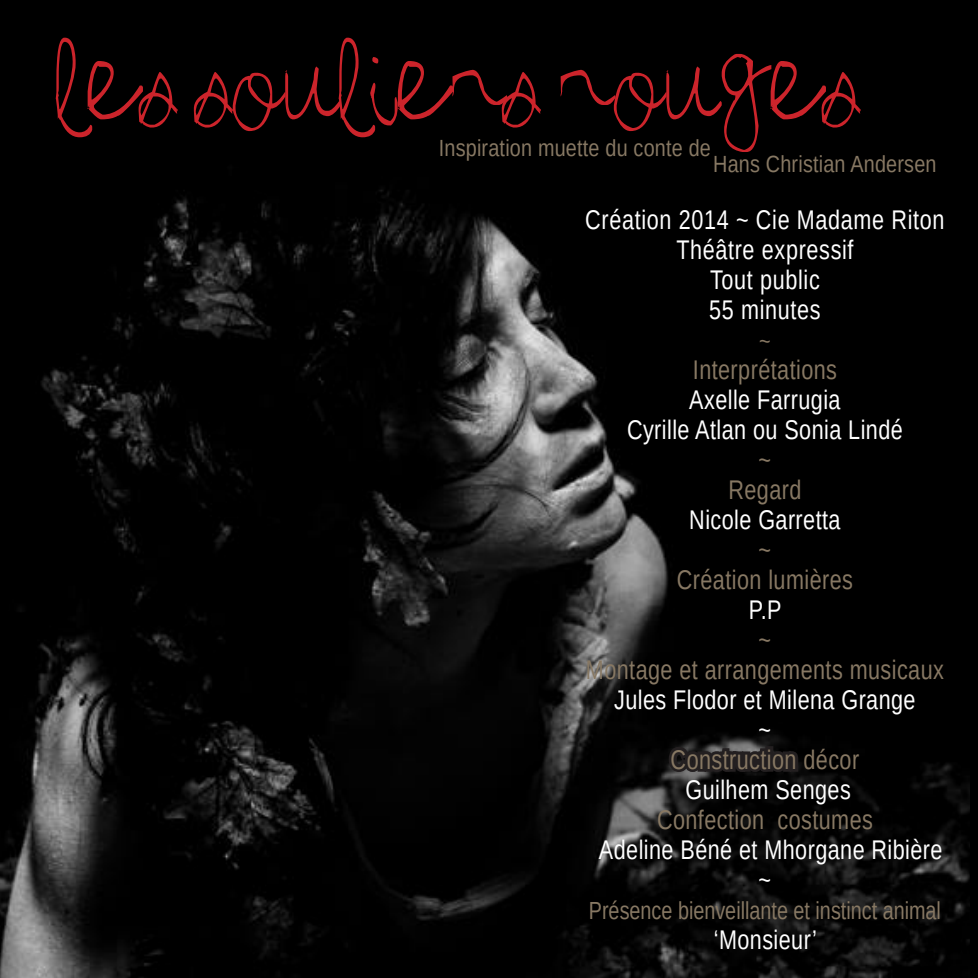
<style>
.page{position:relative;width:978px;height:978px;background:#fff}
.page>*{position:absolute;margin:0;border:0;box-sizing:border-box;transform-origin:0 0}
.t1{font:111.6px "All Hail Julia";letter-spacing:.02em;color:#cc242b;scale:.68 1}
.t2{font:27px "Arimo";letter-spacing:.02em;color:#fff;scale:.8 1}
.t3{font:27px "Arimo";letter-spacing:.02em;color:#877863;scale:.8 1}
.t4{font:24.6px "Arimo";color:#877863;scale:.8 1}
.t5{font:23.4px "Arimo";letter-spacing:.01em;color:#877863;scale:.85 1}
</style>
<div class="page">
<img style="left:0;top:0;width:971px;height:978px">
<div style="left:971px;top:0;width:7px;height:978px;background:#000"></div>
<svg style="left:664px;top:738px;width:137px;height:69px;background:#191818"></svg>
<p class="t1" style="left:58px;top:38px;width:1179px">Les Souliers Rouges</p>
<p class="t5" style="left:439px;top:133px;width:322px">Inspiration muette du conte de</p>
<p class="t5" style="left:713px;top:149px;width:264px">Hans Christian Andersen</p>
<p class="t2" style="left:585px;top:202px;width:451px">Création 2014 ~ Cie Madame Riton</p>
<p class="t2" style="left:676px;top:232px;width:223px">Théâtre expressif</p>
<p class="t2" style="left:710px;top:262px;width:139px">Tout public</p>
<p class="t2" style="left:709px;top:292px;width:141px">55 minutes</p>
<p class="t5" style="left:759px;top:326px;width:15px">~</p>
<p class="t3" style="left:693px;top:352px;width:182px">Interprétations</p>
<p class="t2" style="left:689px;top:382px;width:191px">Axelle Farrugia</p>
<p class="t2" style="left:627px;top:412px;width:346px">Cyrille Atlan ou Sonia Lindé</p>
<p class="t3" style="left:759px;top:442px;width:17px">~</p>
<p class="t3" style="left:728px;top:472px;width:93px">Regard</p>
<p class="t2" style="left:689px;top:502px;width:191px">Nicole Garretta</p>
<p class="t3" style="left:759px;top:532px;width:17px">~</p>
<p class="t3" style="left:677px;top:562px;width:222px">Création lumières</p>
<p class="t2" style="left:749px;top:592px;width:43px">P.P</p>
<p class="t3" style="left:759px;top:622px;width:17px">~</p>
<p class="t3" style="left:586px;top:652px;width:449px">Montage et arrangements musicaux</p>
<p class="t2" style="left:614px;top:682px;width:378px">Jules Flodor et Milena Grange</p>
<p class="t2" style="left:759px;top:712px;width:17px">~</p>
<p class="t3" style="left:671px;top:742px;width:237px">Construction décor</p>
<p class="t2" style="left:685px;top:772px;width:208px">Guilhem Senges</p>
<p class="t3" style="left:657px;top:802px;width:271px">Confection costumes</p>
<p class="t2" style="left:599px;top:832px;width:431px">Adeline Béné et Mhorgane Ribière</p>
<p class="t2" style="left:759px;top:862px;width:17px">~</p>
<p class="t4" style="left:589px;top:895px;width:442px">Présence bienveillante et instinct animal</p>
<p class="t2" style="left:714px;top:922px;width:130px">‘Monsieur’</p>
</div>
